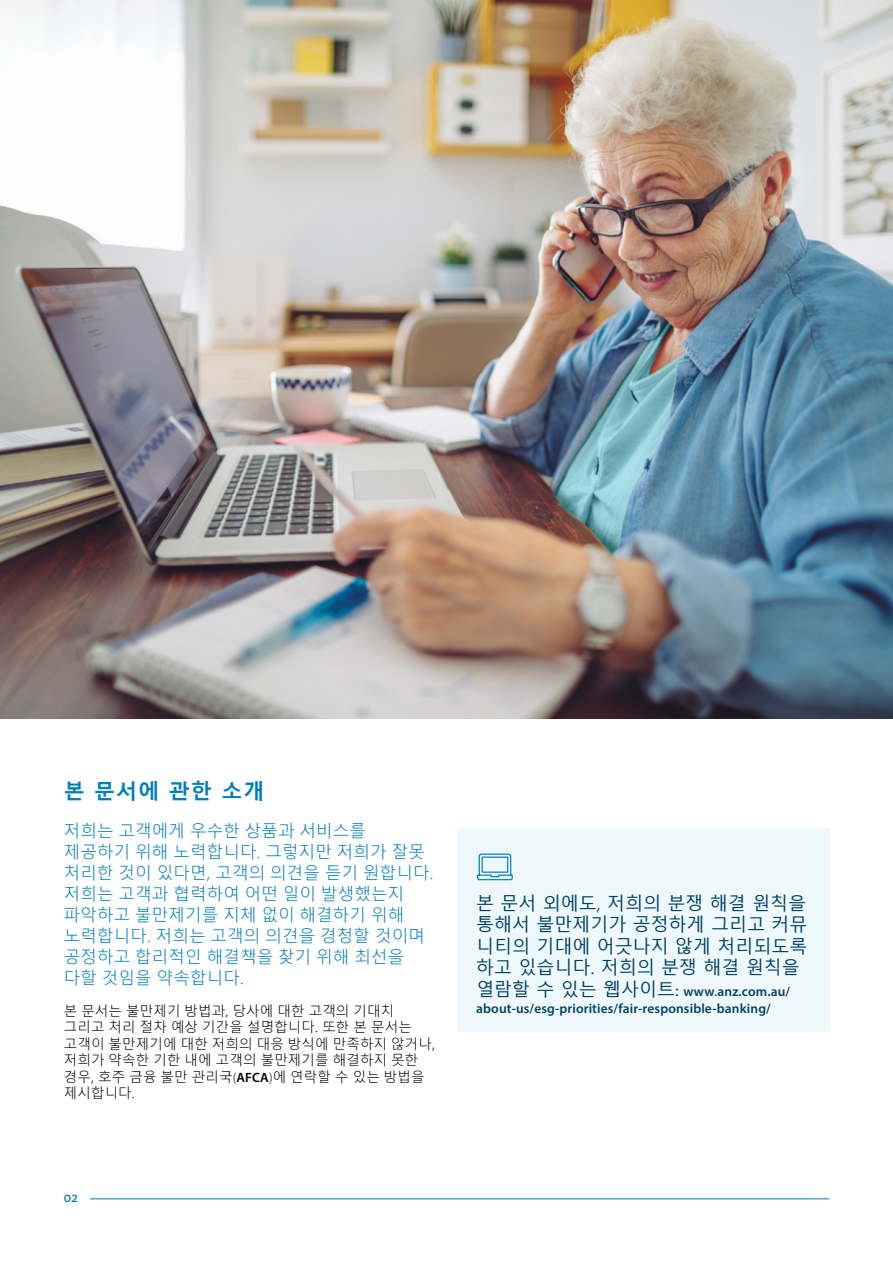
<style>
.page{position:relative;width:893px;height:1263px;background:#fff}
.page>*{position:absolute;margin:0;border:0;box-sizing:border-box;transform-origin:0 0}
.H2_2{font:700 21px "Malgun Gothic";letter-spacing:.05em;color:#007dba}
.t1{font:18px/21.6px "Malgun Gothic";color:#004165;text-align:justify}
.Intro_copy{font:300 16.5px/21px "Malgun Gothic";letter-spacing:.01em;color:#007dba}
.Body{font:300 13.5px/16.5px "Malgun Gothic";letter-spacing:.01em;color:#000}
.t2{font:600 13.5px/16.5px "Myriad Pro";letter-spacing:.01em;color:#004165}
.t3{font:500 10.5px "Gotham";color:#007dba}
.s1{font-family:"Myriad Pro"}
.s2{font-family:"Myriad Pro";font-weight:600}
.s3{font-family:"Malgun Gothic";font-weight:400;font-size:18px}
.s4{font-family:"Minion Pro";font-weight:400;font-size:18px}
.s5{font-weight:400}
</style>
<div class="page">
<img style="left:0;top:0;width:893px;height:719px">
<div style="left:457px;top:828px;width:372px;height:204px;background:#eff9fd"></div>
<svg style="left:477px;top:853px;width:36px;height:28px"></svg>
<hr style="left:90px;top:1198px;width:739px;height:1px;background:#007dba">
<h2 class="H2_2" style="left:64px;top:779px;width:202px">본 문서에 관한 소개</h2>
<p class="Intro_copy" style="left:64px;top:821px;width:371px">저희는 고객에게 우수한 상품과 서비스를 제공하기 위해 노력합니다. 그렇지만 저희가 잘못 처리한 것이 있다면, 고객의 의견을 듣기 원합니다. 저희는 고객과 협력하여 어떤 일이 발생했는지 파악하고 불만제기를 지체 없이 해결하기 위해 노력합니다. 저희는 고객의 의견을 경청할 것이며 공정하고 합리적인 해결책을 찾기 위해 최선을 다할 것임을 약속합니다.</p>
<p class="Body" style="left:64px;top:1003px;width:373px">본 문서는 불만제기 방법과, 당사에 대한 고객의 기대치 그리고 처리 절차 예상 기간을 설명합니다. 또한 본 문서는 고객이 불만제기에 대한 저희의 대응 방식에 만족하지 않거나, 저희가 약속한 기한 내에 고객의 불만제기를 해결하지 못한 경우, 호주 금융 불만 관리국<span class="s1">(</span><span class="s2">AFCA</span><span class="s1">)</span>에 연락할 수 있는 방법을 제시합니다.</p>
<p class="t3" style="left:64px;top:1192px;width:16px">02</p>
<p class="t1" style="left:476px;top:893px;width:333px">본 문서 외에도, 저희의 분쟁 해결 원칙을 통해서 불만제기가 공정하게 그리고 커뮤 니티의 기대에 어긋나지 않게 처리되도록 하고 있습니다. 저희의 분쟁 해결 원칙을</p>
<p class="t2" style="left:476px;top:983px;width:315px"><span class="s3">열람할 수 있는 웹사이트</span><span class="s4">:</span> www<span class="s5">.</span>anz.com.au/ about-us/esg-priorities/fair-responsible-banking/</p>
</div>
